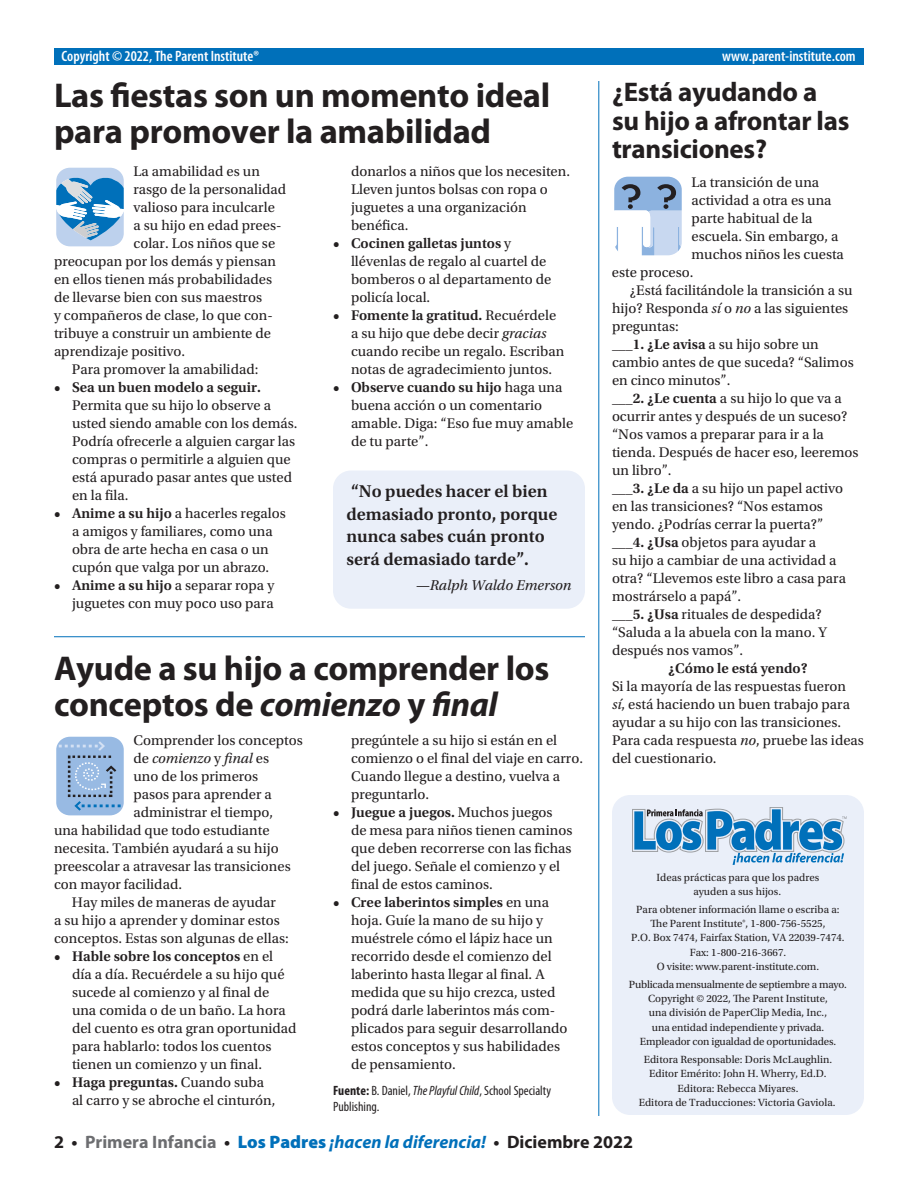
<style>
.page{position:relative;width:918px;height:1188px;background:#fff}
.page>*{position:absolute;margin:0;border:0;box-sizing:border-box;transform-origin:0 0}
.t1{font:700 34.5px/36px "Myriad Pro";letter-spacing:-.01em;color:#231f20}
.t2{font:700 27px/28.5px "Myriad Pro";letter-spacing:-.01em;color:#231f20}
.t3{font:600 18px/22.5px "Utopia Std";color:#231f20}
.t4{font:italic 700 18px "Myriad Pro";color:#0070ba}
.t5{font:600 condensed 15px "Myriad Pro";color:#fff}
.t6{font:italic 15px "Utopia Std";color:#231f20}
.t7{font:14.7px/18px "Utopia Std";color:#231f20}
.t8{font:600 14.7px "Utopia Std";color:#231f20}
.t9{font:italic 14.7px "Utopia Std";color:#231f20}
.t10{font:condensed 13.5px/16.5px "Myriad Pro";color:#231f20}
.t11{font:10.95px/14.1px "Utopia Std";color:#231f20;text-align:center}
.s1{font-weight:600}
.s2{font-style:italic}
.s3{font-style:normal}
.s4{font-weight:700}
.s5{font-style:normal;color:#231f20}
.s6{font-style:normal;color:#6c6d70}
.s7{font-weight:900;font-style:normal}
</style>
<div class="page">
<div style="left:54px;top:49px;width:810px;height:16px;background:#0070ba"></div>
<hr style="left:54px;top:636px;width:531px;height:1px;background:#0070ba">
<hr style="left:598px;top:81px;width:1px;height:1035px;background:#0070ba">
<svg style="left:56px;top:167px;width:68px;height:80px"></svg>
<svg style="left:56px;top:736px;width:68px;height:80px"></svg>
<svg style="left:614px;top:176px;width:68px;height:80px"></svg>
<div style="left:333px;top:471px;width:252px;height:138px;background:#eaeff9;border-radius:18px"></div>
<div style="left:612px;top:795px;width:252px;height:320px;background:#eaeff9;border-radius:18px"></div>
<svg style="left:632px;top:807px;width:215px;height:58px"></svg>
<p class="t5" style="left:62px;top:46px;width:199px">Copyright © 2022, The Parent Institute®</p>
<p class="t5" style="left:722px;top:46px;width:135px">www.parent-institute.com</p>
<h1 class="t1" style="left:54px;top:76px;width:498px">Las fiestas son un momento ideal para promover la amabilidad</h1>
<h2 class="t2" style="left:612px;top:77px;width:239px">¿Está ayudando a su hijo a afrontar las transiciones?</h2>
<p class="t7" style="left:134px;top:163px;width:128px">La amabilidad es un</p>
<p class="t7" style="left:134px;top:181px;width:154px">rasgo de la personalidad</p>
<p class="t7" style="left:134px;top:199px;width:143px">valioso para inculcarle</p>
<p class="t7" style="left:134px;top:217px;width:149px">a su hijo en edad prees-</p>
<p class="t7" style="left:134px;top:235px;width:143px">colar. Los niños que se</p>
<p class="t7" style="left:54px;top:253px;width:224px">preocupan por los demás y piensan</p>
<p class="t7" style="left:54px;top:271px;width:220px">en ellos tienen más probabilidades</p>
<p class="t7" style="left:54px;top:289px;width:210px">de llevarse bien con sus maestros</p>
<p class="t7" style="left:54px;top:307px;width:220px">y compañeros de clase, lo que con-</p>
<p class="t7" style="left:54px;top:325px;width:219px">tribuye a construir un ambiente de</p>
<p class="t7" style="left:54px;top:343px;width:133px">aprendizaje positivo.</p>
<p class="t7" style="left:72px;top:361px;width:188px">Para promover la amabilidad:</p>
<p class="t8" style="left:54px;top:379px;width:208px">• Sea un buen modelo a seguir.</p>
<p class="t7" style="left:72px;top:397px;width:227px">Permita que su hijo lo observe a usted siendo amable con los demás.<br>Podría ofrecerle a alguien cargar las compras o permitirle a alguien que está apurado pasar antes que usted en la fila.</p>
<p class="t7" style="left:54px;top:505px;width:233px;text-align:center"><span class="s1">• Anime a su hijo</span> a hacerles regalos a amigos y familiares, como una obra de arte hecha en casa o un cupón que valga por un abrazo.</p>
<p class="t7" style="left:54px;top:577px;width:222px;text-align:right"><span class="s1">• Anime a su hijo</span> a separar ropa y juguetes con muy poco uso para</p>
<p class="t7" style="left:351px;top:163px;width:221px">donarlos a niños que los necesiten.<br>Lleven juntos bolsas con ropa o juguetes a una organización benéfica.</p>
<p class="t7" style="left:351px;top:235px;width:202px;text-indent:-18px"><span class="s1">• Cocinen galletas juntos</span> y llévenlas de regalo al cuartel de bomberos o al departamento de policía local.</p>
<p class="t7" style="left:351px;top:307px;width:215px;text-indent:-18px"><span class="s1">• Fomente la gratitud.</span> Recuérdele a su hijo que debe decir <span class="s2">gracias </span>cuando recibe un regalo. Escriban notas de agradecimiento juntos.</p>
<p class="t7" style="left:351px;top:379px;width:224px;text-indent:-18px"><span class="s1">• Observe cuando su hijo</span> haga una buena acción o un comentario amable. Diga: “Eso fue muy amable de tu parte”.</p>
<p class="t3" style="left:346px;top:480px;width:213px">“No puedes hacer el bien demasiado pronto, porque nunca sabes cuán pronto será demasiado tarde”.</p>
<p class="t6" style="left:416px;top:577px;width:157px">—Ralph Waldo Emerson</p>
<h1 class="t1" style="left:54px;top:649px;width:497px">Ayude a su hijo a comprender los conceptos de <span class="s2">comienzo</span> y <span class="s2">final</span></h1>
<p class="t7" style="left:134px;top:732px;width:171px">Comprender los conceptos</p>
<p class="t9" style="left:134px;top:751px;width:137px"><span class="s3">de</span> comienzo <span class="s3">y</span> final <span class="s3">es</span></p>
<p class="t7" style="left:134px;top:768px;width:126px">uno de los primeros</p>
<p class="t7" style="left:134px;top:786px;width:140px">pasos para aprender a</p>
<p class="t7" style="left:134px;top:804px;width:141px">administrar el tiempo,</p>
<p class="t7" style="left:54px;top:822px;width:217px">una habilidad que todo estudiante</p>
<p class="t7" style="left:54px;top:840px;width:226px">necesita. También ayudará a su hijo</p>
<p class="t7" style="left:54px;top:858px;width:238px">preescolar a atravesar las transiciones</p>
<p class="t7" style="left:54px;top:876px;width:130px">con mayor facilidad.</p>
<p class="t7" style="left:72px;top:894px;width:206px">Hay miles de maneras de ayudar</p>
<p class="t7" style="left:54px;top:912px;width:227px">a su hijo a aprender y dominar estos</p>
<p class="t7" style="left:54px;top:930px;width:236px">conceptos. Estas son algunas de ellas:</p>
<p class="t7" style="left:72px;top:948px;width:226px;text-indent:-18px"><span class="s1">• Hable sobre los conceptos</span> en el<br>día a día. Recuérdele a su hijo qué sucede al comienzo y al final de una comida o de un baño. La hora del cuento es otra gran oportunidad para hablarlo: todos los cuentos tienen un comienzo y un final.</p>
<p class="t7" style="left:72px;top:1074px;width:205px;text-indent:-18px"><span class="s1">• Haga preguntas.</span> Cuando suba al carro y se abroche el cinturón,</p>
<p class="t7" style="left:351px;top:732px;width:234px">pregúntele a su hijo si están en el comienzo o el final del viaje en carro.<br>Cuando llegue a destino, vuelva a preguntarlo.</p>
<p class="t7" style="left:351px;top:804px;width:223px;text-indent:-18px"><span class="s1">• Juegue a juegos.</span> Muchos juegos<br>de mesa para niños tienen caminos que deben recorrerse con las fichas del juego. Señale el comienzo y el final de estos caminos.</p>
<p class="t7" style="left:351px;top:894px;width:218px;text-indent:-18px"><span class="s1">• Cree laberintos simples</span> en una hoja. Guíe la mano de su hijo y muéstrele cómo el lápiz hace un recorrido desde el comienzo del laberinto hasta llegar al final. A medida que su hijo crezca, usted podrá darle laberintos más com&shy;plicados para seguir desarrollando estos conceptos y sus habilidades de pensamiento.</p>
<p class="t10" style="left:333px;top:1082px;width:220px"><span class="s4">Fuente:</span> B. Daniel, <span class="s2">The Playful Child</span>, School Specialty<br>Publishing.</p>
<p class="t7" style="left:691px;top:173px;width:129px">La transición de una</p>
<p class="t7" style="left:691px;top:191px;width:142px">actividad a otra es una</p>
<p class="t7" style="left:691px;top:209px;width:123px">parte habitual de la</p>
<p class="t7" style="left:691px;top:227px;width:149px">escuela. Sin embargo, a</p>
<p class="t7" style="left:691px;top:245px;width:154px">muchos niños les cuesta</p>
<p class="t7" style="left:612px;top:263px;width:83px">este proceso.</p>
<p class="t7" style="left:630px;top:281px;width:224px">¿Está facilitándole la transición a su</p>
<p class="t7" style="left:612px;top:299px;width:238px">hijo? Responda <span class="s2">sí</span> o <span class="s2">no</span> a las siguientes</p>
<p class="t7" style="left:612px;top:317px;width:68px">preguntas:</p>
<p class="t7" style="left:612px;top:335px;width:208px"><span class="s1">___1. ¿Le avisa</span> a su hijo sobre un</p>
<p class="t7" style="left:612px;top:353px;width:243px">cambio antes de que suceda? “Salimos</p>
<p class="t7" style="left:612px;top:371px;width:120px">en cinco minutos”.</p>
<p class="t7" style="left:612px;top:389px;width:231px"><span class="s1">___2. ¿Le cuenta</span> a su hijo lo que va a</p>
<p class="t7" style="left:612px;top:407px;width:237px">ocurrir antes y después de un suceso?</p>
<p class="t7" style="left:612px;top:425px;width:213px">“Nos vamos a preparar para ir a la</p>
<p class="t7" style="left:612px;top:443px;width:248px">tienda. Después de hacer eso, leeremos</p>
<p class="t7" style="left:612px;top:461px;width:61px">un libro”.</p>
<p class="t7" style="left:612px;top:479px;width:233px"><span class="s1">___3. ¿Le da</span> a su hijo un papel activo</p>
<p class="t7" style="left:612px;top:497px;width:213px">en las transiciones? “Nos estamos</p>
<p class="t7" style="left:612px;top:515px;width:213px">yendo. ¿Podrías cerrar la puerta?”</p>
<p class="t7" style="left:612px;top:533px;width:206px"><span class="s1">___4. ¿Usa</span> objetos para ayudar a</p>
<p class="t7" style="left:612px;top:551px;width:226px">su hijo a cambiar de una actividad a</p>
<p class="t7" style="left:612px;top:569px;width:236px">otra? “Llevemos este libro a casa para</p>
<p class="t7" style="left:612px;top:587px;width:131px">mostrárselo a papá”.</p>
<p class="t7" style="left:612px;top:605px;width:211px"><span class="s1">___5. ¿Usa</span> rituales de despedida?</p>
<p class="t7" style="left:612px;top:623px;width:216px">“Saluda a la abuela con la mano. Y</p>
<p class="t7" style="left:612px;top:641px;width:133px">después nos vamos”.</p>
<p class="t8" style="left:668px;top:660px;width:141px">¿Cómo le está yendo?</p>
<p class="t7" style="left:612px;top:677px;width:253px">Si la mayoría de las respuestas fueron<br><span class="s2">sí</span>, está haciendo un buen trabajo para ayudar a su hijo con las transiciones.<br>Para cada respuesta <span class="s2">no</span>, pruebe las ideas del cuestionario.</p>
<p class="t11" style="left:657px;top:870px;width:164px">Ideas prácticas para que los padres ayuden a sus hijos.</p>
<p class="t11" style="left:631px;top:903px;width:215px">Para obtener información llame o escriba a:<br>The Parent Institute®, 1-800-756-5525,<br>P.O. Box 7474, Fairfax Station, VA 22039-7474.<br>Fax: 1-800-216-3667.<br>O visite: www.parent-institute.com.</p>
<p class="t11" style="left:629px;top:978px;width:220px">Publicada mensualmente de septiembre a mayo.<br>Copyright © 2022, The Parent Institute,<br>una división de PaperClip Media, Inc.,<br>una entidad independiente y privada.<br>Empleador con igualdad de oportunidades.</p>
<p class="t11" style="left:639px;top:1053px;width:198px">Editora Responsable: Doris McLaughlin.<br>Editor Emérito: John H. Wherry, Ed.D.<br>Editora: Rebecca Miyares.<br>Editora de Traducciones: Victoria Gaviola.</p>
<p class="t4" style="left:54px;top:1130px;width:581px"><span class="s5">2 •</span> <span class="s6">Primera Infancia</span> <span class="s5">•</span> <span class="s7">Los Padres</span> ¡hacen la diferencia! <span class="s5">• Diciembre 2022</span></p>
</div>
